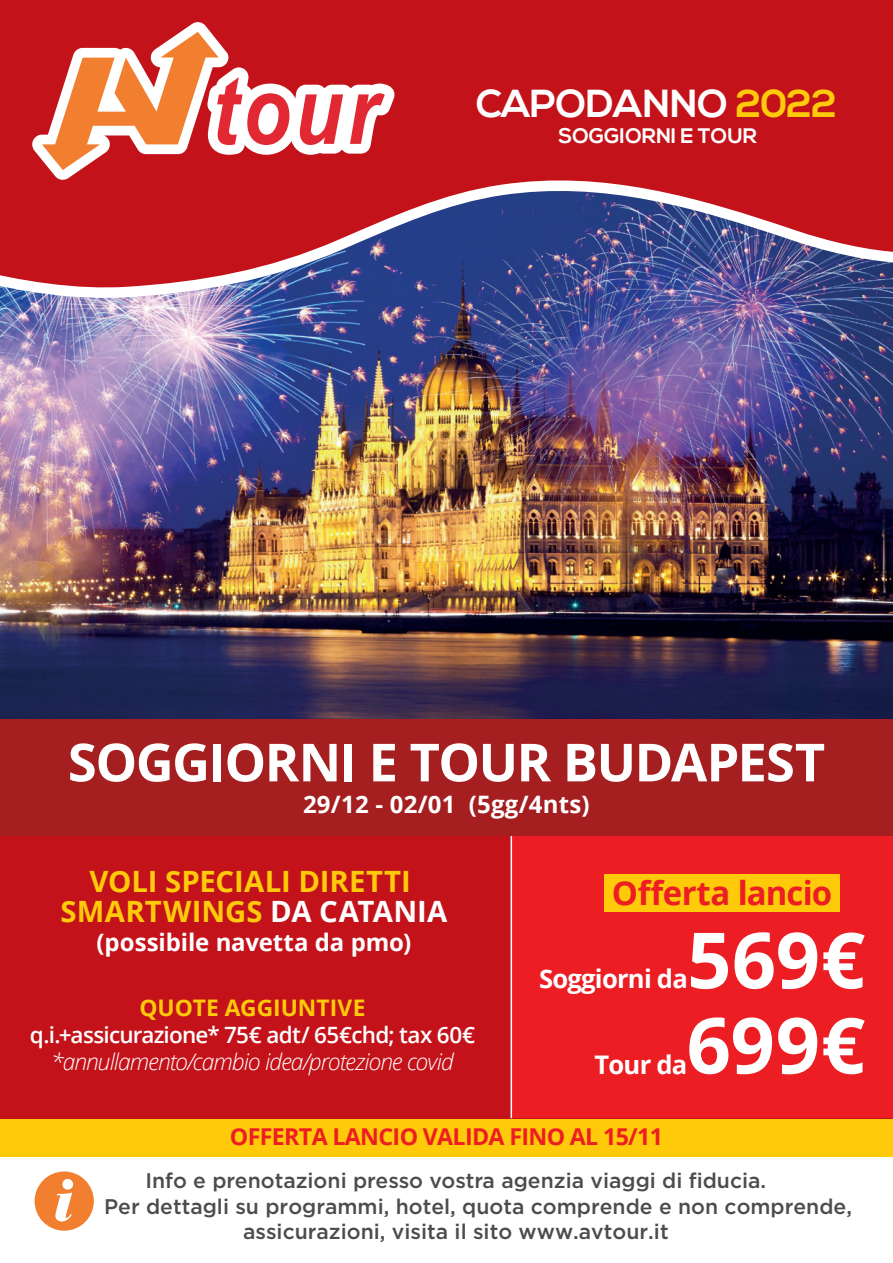
<style>
.page{position:relative;width:893px;height:1263px;background:#fff}
.page>*{position:absolute;margin:0;border:0;box-sizing:border-box;transform-origin:0 0}
.t1{font:700 77.55px "Open Sans";color:#fff}
.t2{font:61.95px "Cg Bauer Bodoni Bl It";color:#fff}
.t3{font:700 52.5px "Open Sans";letter-spacing:-.03em;color:#fff}
.t4{font:700 39px "Nexa";letter-spacing:-.01em;color:#fff}
.t5{font:700 33px "Open Sans";letter-spacing:-.025em;color:#ec1d23}
.t6{font:700 29.4px/29.4px "Open Sans";color:#feca0a;text-align:center}
.t7{font:700 25.65px "Open Sans";letter-spacing:-.03em;color:#fff}
.t8{font:700 24px "Open Sans";color:#fff}
.t9{font:700 23.25px "Open Sans";letter-spacing:-.03em;color:#ee1d23}
.t10{font:italic 300 22.8px "Open Sans";letter-spacing:-.04em;color:#fff}
.t11{font:700 22.8px "Open Sans";color:#feca0a}
.t12{font:600 22.5px "Open Sans";letter-spacing:-.035em;color:#fff}
.t13{font:500 21.15px "Gotham";color:#4b4c4d}
.t14{font:700 21px "Nexa";color:#fff}
.s1{color:#feca0a}
.s2{color:#fff}
</style>
<div class="page">
<div style="left:0;top:0;width:893px;height:601px;background:#c4121a"></div>
<svg style="left:32px;top:22px;width:363px;height:141px"></svg>
<img style="left:0;top:163px;width:893px;height:556px">
<div style="left:0;top:723px;width:893px;height:395px;background:#c4121a"></div>
<div style="left:511px;top:836px;width:382px;height:282px;background:#ec1d23"></div>
<hr style="left:511px;top:794px;width:1px;height:324px;background:#fff">
<div style="left:0;top:719px;width:893px;height:117px;background:#a51f21"></div>
<div style="left:0;top:1119px;width:893px;height:37px;background:#feca0a"></div>
<div style="left:35px;top:1171px;width:59px;height:60px;background:#f27f30;border-radius:50%"></div>
<div style="left:604px;top:874px;width:235px;height:38px;background:#feca0a"></div>
<h3 class="t4" style="left:476px;top:81px;width:362px">CAPODANNO <span class="s1">2022</span></h3>
<p class="t14" style="left:558px;top:123px;width:200px">SOGGIORNI E TOUR</p>
<h3 class="t3" style="left:68px;top:725px;width:759px">SOGGIORNI E TOUR BUDAPEST</h3>
<p class="t8" style="left:303px;top:787px;width:288px">29/12 - 02/01 (5gg/4nts)</p>
<h3 class="t6" style="left:61px;top:866px;width:388px">VOLI SPECIALI DIRETTI<br>SMARTWINGS <span class="s2">DA CATANIA</span></h3>
<p class="t8" style="left:97px;top:925px;width:316px">(possibile navetta da pmo)</p>
<p class="t11" style="left:140px;top:991px;width:227px">QUOTE AGGIUNTIVE</p>
<p class="t12" style="left:30px;top:1019px;width:447px">q.i.+assicurazione* 75€ adt/ 65€chd; tax 60€</p>
<p class="t10" style="left:51px;top:1046px;width:404px">*annullamento/cambio idea/protezione covid</p>
<h3 class="t5" style="left:612px;top:870px;width:222px">Offerta lancio</h3>
<h1 class="t1" style="left:687px;top:905px;width:180px">569€</h1>
<p class="t7" style="left:539px;top:961px;width:150px">Soggiorni da</p>
<h1 class="t1" style="left:687px;top:991px;width:180px">699€</h1>
<p class="t7" style="left:594px;top:1046px;width:94px">Tour da</p>
<h2 class="t2" style="left:54px;top:1161px;width:21px">i</h2>
<p class="t9" style="left:230px;top:1120px;width:435px">OFFERTA LANCIO VALIDA FINO AL 15/11</p>
<p class="t13" style="left:145px;top:1169px;width:622px">Info e prenotazioni presso vostra agenzia viaggi di fiducia.</p>
<p class="t13" style="left:104px;top:1194px;width:749px">Per dettagli su programmi, hotel, quota comprende e non comprende,</p>
<p class="t13" style="left:243px;top:1219px;width:427px">assicurazioni, visita il sito www.avtour.it</p>
</div>
